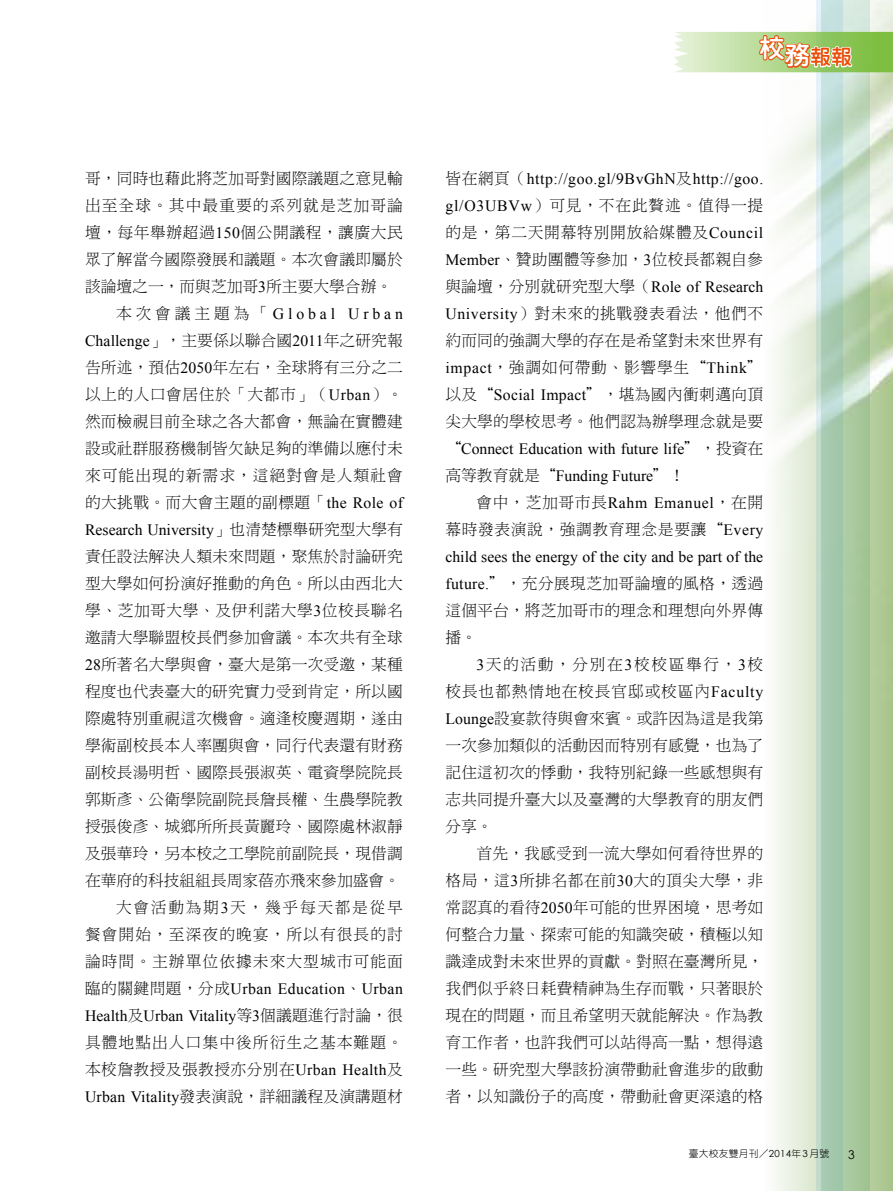
<style>
.page{position:relative;width:893px;height:1191px;background:#fff}
.page>*{position:absolute;margin:0;border:0;box-sizing:border-box;transform-origin:0 0}
.t1{font:25.5px "DF Yuan Std W8";color:#fff}
.t2{font:15.75px/27px "DF Ming Std W3";letter-spacing:.01em;color:#000;text-align:justify}
.t3{font:15.75px/27px "Times New Roman";color:#000}
.t4{font:15.75px/27px "DF Ming Std W3";letter-spacing:.04em;color:#000;text-align:right}
.t5{font:15.75px "Times New Roman";letter-spacing:.035em;color:#000}
.t6{font:15.75px "Times New Roman";letter-spacing:.245em;color:#000}
.t7{font:12px "Century Gothic";color:#000}
.t8{font:9.75px "DF Yuan Std W3";letter-spacing:.025em;color:#000}
.s1{font-family:"Times New Roman"}
.s2{font-family:"DF Ming Std W3"}
.s3{font-family:"Century Gothic"}
</style>
<div class="page">
<svg style="left:843px;top:0;width:27px;height:1191px;background:#b1cea9"></svg>
<svg style="left:816px;top:0;width:27px;height:1191px;background:#b0d0bc"></svg>
<svg style="left:674px;top:24px;width:219px;height:48px"></svg>
<h1 class="t1" style="left:759px;top:38px;width:95px">校務<sub>報報</sub></h1>
<p class="t2" style="left:85px;top:164px;width:319px">哥，同時也藉此將芝加哥對國際議題之意見輸出至全球。其中最重要的系列就是芝加哥論壇，每年舉辦超過<span class="s1">150</span>個公開議程，讓廣大民眾了解當今國際發展和議題。本次會議即屬於該論壇之一，而與芝加哥<span class="s1">3</span>所主要大學合辦。</p>
<p class="t6" style="left:116px;top:303px;width:288px"><span class="s2">本次會議主題為「</span>Global Urban</p>
<p class="t2" style="left:85px;top:326px;width:319px"><span class="s1">Challenge</span>」，主要係以聯合國<span class="s1">2011</span>年之研究報告所述，預估<span class="s1">2050</span>年左右，全球將有三分之二以上的人口會居住於「大都市」（<span class="s1">Urban</span>）。然而檢視目前全球之各大都會，無論在實體建設或社群服務機制皆欠缺足夠的準備以應付未來可能出現的新需求，這絕對會是人類社會的大挑戰。而大會主題的副標題「<span class="s1">the Role of</span></p>
<p class="t3" style="left:85px;top:516px;width:319px">Research University<span class="s2">」也清楚標舉研究型大學有</span></p>
<p class="t2" style="left:85px;top:542px;width:319px;text-align:right">責任設法解決人類未來問題，聚焦於討論研究型大學如何扮演好推動的角色。所以由西北大學、芝加哥大學、及伊利諾大學<span class="s1">3</span>位校長聯名邀請大學聯盟校長們參加會議。本次共有全球<br><span class="s1">28</span>所著名大學與會，臺大是第一次受邀，某種程度也代表臺大的研究實力受到肯定，所以國際處特別重視這次機會。適逢校慶週期，遂由學術副校長本人率團與會，同行代表還有財務副校長湯明哲、國際長張淑英、電資學院院長郭斯彥、公衛學院副院長詹長權、生農學院教授張俊彥、城鄉所所長黃麗玲、國際處林淑靜及張華玲，另本校之工學院前副院長，現借調在華府的科技組組長周家蓓亦飛來參加盛會。大會活動為期<span class="s1">3</span>天，幾乎每天都是從早<br>餐會開始，至深夜的晚宴，所以有很長的討論時間。主辦單位依據未來大型城市可能面</p>
<p class="t3" style="left:85px;top:974px;width:319px"><span class="s2">臨的關鍵問題，分成</span>Urban Education<span class="s2">、</span>Urban<br>Health<span class="s2">及</span>Urban Vitality<span class="s2">等</span>3<span class="s2">個議題進行討論，很</span></p>
<p class="t2" style="left:85px;top:1028px;width:319px">具體地點出人口集中後所衍生之基本難題。本校詹教授及張教授亦分別在<span class="s1">Urban Health</span>及<span class="s1">Urban Vitality</span>發表演說，詳細議程及演講題材</p>
<p class="t5" style="left:445px;top:168px;width:319px"><span class="s2">皆在網頁（</span>http://goo.gl/9BvGhN<span class="s2">及</span>http://goo.</p>
<p class="t2" style="left:445px;top:191px;width:319px"><span class="s1">gl/O3UBVw</span>）可見，不在此贅述。值得一提的是，第二天開幕特別開放給媒體及<span class="s1">Council Member</span>、贊助團體等參加，<span class="s1">3</span>位校長都親自參</p>
<p class="t3" style="left:445px;top:272px;width:319px"><span class="s2">與論壇，分別就研究型大學（</span>Role of Research</p>
<p class="t2" style="left:445px;top:299px;width:319px"><span class="s1">University</span>）對未來的挑戰發表看法，他們不約而同的強調大學的存在是希望對未來世界有<span class="s1">impact</span>，強調如何帶動、影響學生“<span class="s1">Think</span>”以及“<span class="s1">Social Impact</span>”，堪為國內衝刺邁向頂尖大學的學校思考。他們認為辦學理念就是要</p>
<p class="t3" style="left:445px;top:434px;width:319px"><span class="s2">“</span>Connect Education with future life<span class="s2">”，投資在高等教育就是“</span>Funding Future<span class="s2">”！</span></p>
<p class="t4" style="left:445px;top:488px;width:319px">會中，芝加哥市長<span class="s1">Rahm Emanuel</span>，在開<br>幕時發表演說，強調教育理念是要讓“<span class="s1">Every</span></p>
<p class="t3" style="left:445px;top:542px;width:319px">child sees the energy of the city and be part of the</p>
<p class="t2" style="left:445px;top:569px;width:319px"><span class="s1">future.</span>”，充分展現芝加哥論壇的風格，透過這個平台，將芝加哥市的理念和理想向外界傳播。</p>
<p class="t2" style="left:445px;top:650px;width:319px;text-indent:31px"><span class="s1">3</span>天的活動，分別在<span class="s1">3</span>校校區舉行，<span class="s1">3</span>校校長也都熱情地在校長官邸或校區內<span class="s1">Faculty Lounge</span>設宴款待與會來賓。或許因為這是我第一次參加類似的活動因而特別有感覺，也為了記住這初次的悸動，我特別紀錄一些感想與有志共同提升臺大以及臺灣的大學教育的朋友們分享。</p>
<p class="t2" style="left:445px;top:839px;width:319px;text-indent:31px">首先，我感受到一流大學如何看待世界的格局，這<span class="s1">3</span>所排名都在前<span class="s1">30</span>大的頂尖大學，非常認真的看待<span class="s1">2050</span>年可能的世界困境，思考如何整合力量、探索可能的知識突破，積極以知識達成對未來世界的貢獻。對照在臺灣所見，我們似乎終日耗費精神為生存而戰，只著眼於現在的問題，而且希望明天就能解決。作為教育工作者，也許我們可以站得高一點，想得遠一些。研究型大學該扮演帶動社會進步的啟動者，以知識份子的高度，帶動社會更深遠的格</p>
<p class="t8" style="left:689px;top:1148px;width:142px">臺大校友雙月刊／<span class="s3">2014</span>年<span class="s3">3</span>月號</p>
<p class="t7" style="left:848px;top:1147px;width:8px">3</p>
</div>
